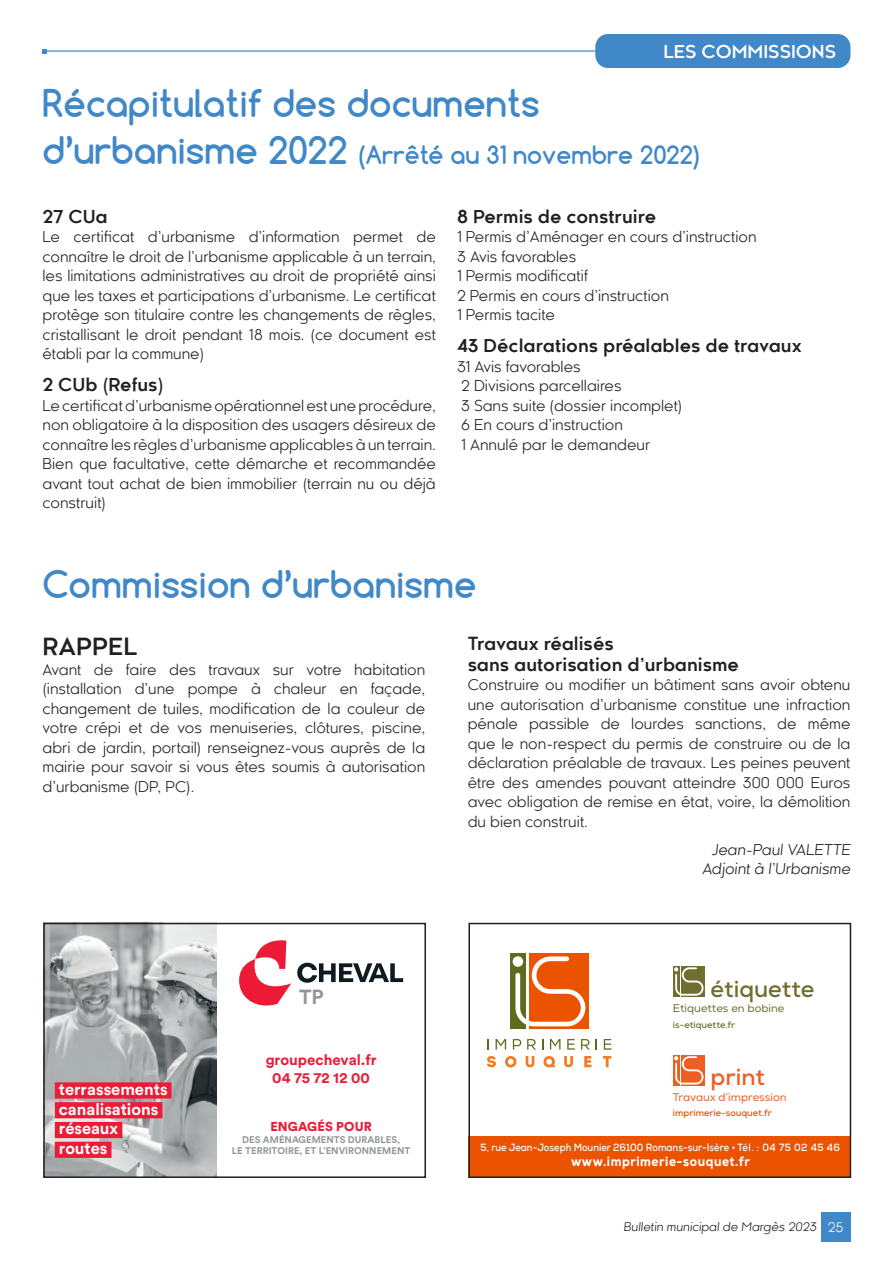
<style>
.page{position:relative;width:893px;height:1263px;background:#fff}
.page>*{position:absolute;margin:0;border:0;box-sizing:border-box;transform-origin:0 0}
.t1{font:700 36px "Comfortaa";color:#4188c8}
.t2{font:700 24px "Comfortaa";color:#4188c8}
.t3{font:700 24px "Kessel 105 Text";color:#231f20}
.t4{font:700 23.25px "Nexa";color:#706f30}
.t5{font:700 23.25px "Nexa";color:#ee5d22}
.t6{font:700 20.25px "Circular Std";color:#939598}
.t7{font:700 18px/21px "Kessel 105 Text";color:#231f20}
.t8{font:700 18px "Kessel 105 Text";color:#fff}
.t9{font:700 16.5px/19.8px "Circular Std";color:#fff}
.t10{font:15px/19.5px "Kessel 105 Text";color:#231f20;text-align:justify}
.t11{font:italic 15px/19.5px "Kessel 105 Text";color:#231f20;text-align:right}
.t12{font:700 15px/18px "Circular Std";color:#ed1a36;text-align:center}
.t13{font:800 13.5px "Nexa";letter-spacing:.045em;color:#fff;scale:.9 1}
.t14{font:900 12.9px "Circular Std";letter-spacing:.01em;color:#ed1a36}
.t15{font:italic 12px "Kessel 105 Text";color:#231f20}
.t16{font:11.1px "Nexa";color:#ee5d22}
.t17{font:11.1px "Nexa";color:#706f30}
.t18{font:700 10.5px "Nexa";color:#fff;scale:.9 1}
.t19{font:700 9.6px/11.6px "Circular Std";color:#939598;text-align:center}
.t20{font:700 9.3px "Nexa";color:#eb5300}
.t21{font:700 9.3px "Nexa";color:#706f30}
.s1{font-size:36px}
.s2{font-style:normal;font-size:13.5px;color:#fff}
</style>
<div class="page">
<img style="left:46px;top:926px;width:171px;height:249px">
<svg style="left:297px;top:963px;width:106px;height:20px"></svg>
<svg style="left:239px;top:940px;width:52px;height:65px"></svg>
<div style="left:55px;top:1082px;width:117px;height:16px;background:#ec1c37"></div>
<div style="left:55px;top:1102px;width:107px;height:16px;background:#ec1c37"></div>
<div style="left:55px;top:1122px;width:67px;height:16px;background:#ec1c37"></div>
<div style="left:55px;top:1142px;width:56px;height:16px;background:#ec1c37"></div>
<div style="left:43px;top:923px;width:383px;height:255px;border:2px solid #231f20"></div>
<div style="left:468px;top:1136px;width:383px;height:42px;background:#eb5300"></div>
<div style="left:529px;top:953px;width:59px;height:76px;background:#eb5300"></div>
<div style="left:510px;top:953px;width:16px;height:76px;background:#5f6a1f"></div>
<svg style="left:515px;top:956px;width:70px;height:70px"></svg>
<div style="left:513px;top:956px;width:10px;height:11px;background:#fff;border-radius:50%"></div>
<svg style="left:584px;top:1056px;width:7px;height:11px"></svg>
<svg style="left:543px;top:1056px;width:12px;height:12px"></svg>
<svg style="left:564px;top:1056px;width:9px;height:11px"></svg>
<svg style="left:603px;top:1056px;width:8px;height:11px"></svg>
<svg style="left:487px;top:1039px;width:49px;height:29px"></svg>
<svg style="left:550px;top:1039px;width:10px;height:11px"></svg>
<svg style="left:567px;top:1039px;width:8px;height:11px"></svg>
<svg style="left:581px;top:1039px;width:9px;height:11px"></svg>
<svg style="left:604px;top:1039px;width:7px;height:11px"></svg>
<svg style="left:681px;top:966px;width:24px;height:31px"></svg>
<div style="left:673px;top:966px;width:6px;height:31px;background:#706f30"></div>
<svg style="left:674px;top:967px;width:29px;height:29px"></svg>
<svg style="left:681px;top:1055px;width:24px;height:31px"></svg>
<div style="left:673px;top:1055px;width:6px;height:31px;background:#ee5d22"></div>
<svg style="left:674px;top:1056px;width:29px;height:28px"></svg>
<div style="left:468px;top:923px;width:383px;height:255px;border:2px solid #231f20"></div>
<hr style="left:45px;top:50px;width:572px;height:2px;background:#4188c8">
<svg style="left:43px;top:49px;width:4px;height:4px"></svg>
<div style="left:595px;top:34px;width:255px;height:34px;background:#4188c8;border-radius:13px"></div>
<div style="left:821px;top:1212px;width:29px;height:30px;background:#4188c8"></div>
<p class="t8" style="left:664px;top:41px;width:174px">LES COMMISSIONS</p>
<h1 class="t1" style="left:43px;top:81px;width:499px">Récapitulatif des documents</h1>
<h2 class="t2" style="left:43px;top:140px;width:658px"><span class="s1">d’urbanisme 2022</span> (Arrêté au 31 novembre 2022)</h2>
<p class="t7" style="left:43px;top:206px;width:67px">27 CUa</p>
<p class="t10" style="left:43px;top:228px;width:395px">Le certificat d’urbanisme d’information permet de connaître le droit de l’urbanisme applicable à un terrain, les limitations administratives au droit de propriété ainsi que les taxes et participations d’urbanisme. Le certificat protège son titulaire contre les changements de règles, cristallisant le droit pendant 18 mois. (ce document est établi par la commune)</p>
<p class="t7" style="left:43px;top:375px;width:123px">2 CUb (Refus)</p>
<p class="t10" style="left:43px;top:396px;width:395px">Le certificat d’urbanisme opérationnel est une procédure, non obligatoire à la disposition des usagers désireux de connaître les règles d’urbanisme applicables à un terrain.<br>Bien que facultative, cette démarche et recommandée avant tout achat de bien immobilier (terrain nu ou déjà construit)</p>
<p class="t7" style="left:457px;top:206px;width:201px">8 Permis de construire</p>
<p class="t10" style="left:457px;top:228px;width:301px;text-align:left">1 Permis d’Aménager en cours d’instruction<br>3 Avis favorables<br>1 Permis modificatif<br>2 Permis en cours d’instruction<br>1 Permis tacite</p>
<p class="t7" style="left:457px;top:336px;width:346px">43 Déclarations préalables de travaux</p>
<p class="t10" style="left:457px;top:357px;width:227px;text-align:left">31 Avis favorables<br>2 Divisions parcellaires<br>3 Sans suite (dossier incomplet)<br>6 En cours d’instruction<br>1 Annulé par le demandeur</p>
<h1 class="t1" style="left:43px;top:561px;width:436px">Commission d’urbanisme</h1>
<h2 class="t3" style="left:43px;top:633px;width:96px">RAPPEL</h2>
<p class="t10" style="left:43px;top:660px;width:384px">Avant de faire des travaux sur votre habitation (installation d’une pompe à chaleur en façade, changement de tuiles, modification de la couleur de votre crépi et de vos menuiseries, clôtures, piscine, abri de jardin, portail) renseignez-vous auprès de la mairie pour savoir si vous êtes soumis à autorisation d’urbanisme (DP, PC).</p>
<p class="t9" style="left:59px;top:1079px;width:110px">terrassements canalisations réseaux routes</p>
<h3 class="t6" style="left:299px;top:984px;width:26px">TP</h3>
<p class="t12" style="left:266px;top:1051px;width:112px">groupecheval.fr<br>04 75 72 12 00</p>
<p class="t14" style="left:270px;top:1118px;width:103px">ENGAGÉS POUR</p>
<p class="t19" style="left:232px;top:1133px;width:180px">DES AMÉNAGEMENTS DURABLES,<br>LE TERRITOIRE, ET L’ENVIRONNEMENT</p>
<p class="t7" style="left:468px;top:633px;width:273px">Travaux réalisés<br>sans autorisation d’urbanisme</p>
<p class="t10" style="left:468px;top:676px;width:384px">Construire ou modifier un bâtiment sans avoir obtenu une autorisation d’urbanisme constitue une infraction pénale passible de lourdes sanctions, de même que le non-respect du permis de construire ou de la déclaration préalable de travaux. Les peines peuvent être des amendes pouvant atteindre 300 000 Euros avec obligation de remise en état, voire, la démolition du bien construit.</p>
<p class="t11" style="left:702px;top:840px;width:150px">Jean-Paul VALETTE<br>Adjoint à l’Urbanisme</p>
<h3 class="t4" style="left:711px;top:973px;width:105px">étiquette</h3>
<p class="t17" style="left:673px;top:1002px;width:113px">Etiquettes en bobine</p>
<p class="t21" style="left:673px;top:1018px;width:64px">is-etiquette.fr</p>
<h3 class="t5" style="left:711px;top:1062px;width:56px">print</h3>
<p class="t16" style="left:673px;top:1091px;width:115px">Travaux d’impression</p>
<p class="t18" style="left:480px;top:1141px;width:401px">5, rue Jean-Joseph Mounier 26100 Romans-sur-Isère • Tél. : 04 75 02 45 46</p>
<p class="t13" style="left:571px;top:1153px;width:200px">www.imprimerie-souquet.fr</p>
<p class="t20" style="left:673px;top:1107px;width:100px">imprimerie-souquet.fr</p>
<p class="t15" style="left:623px;top:1220px;width:221px">Bulletin municipal de Margès 2023 <span class="s2">25</span></p>
</div>
